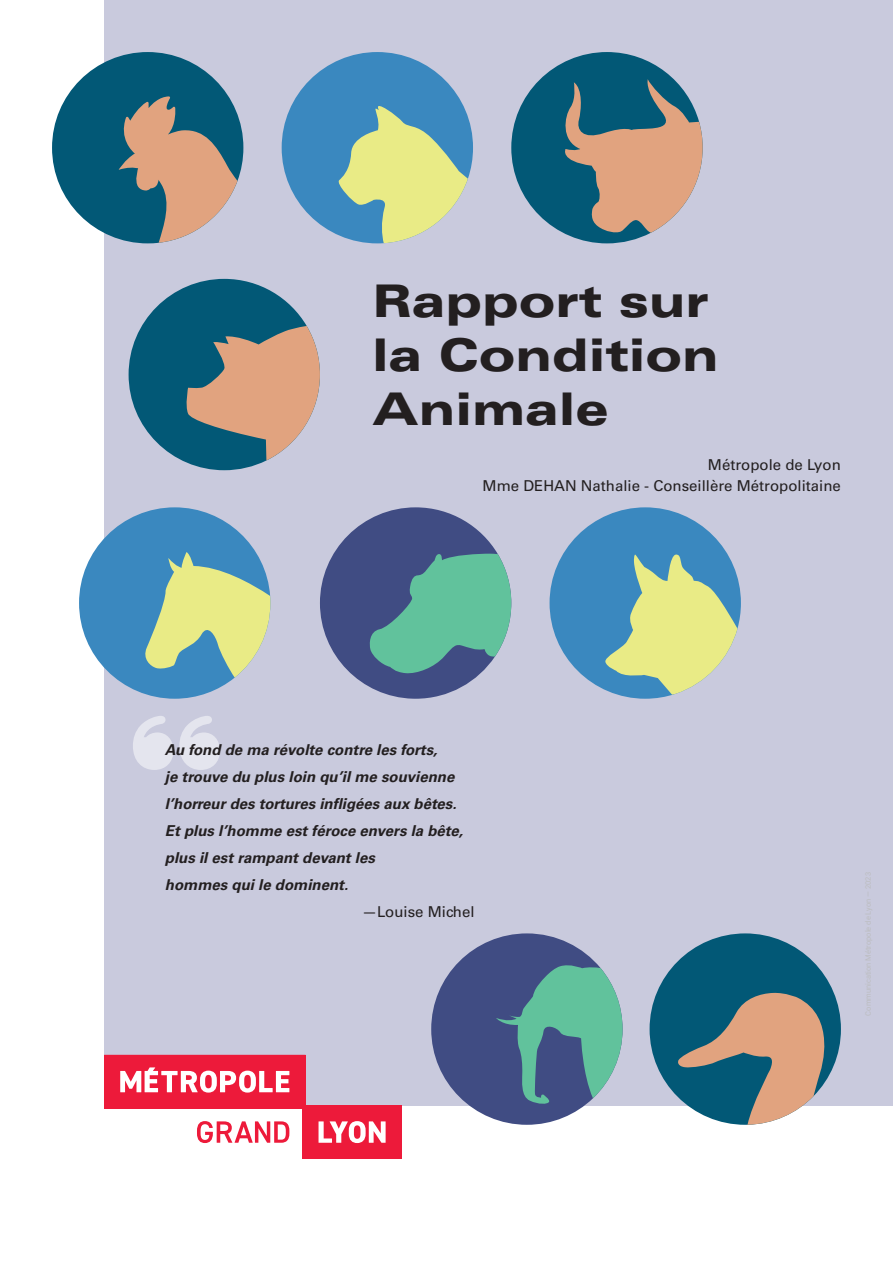
<style>
.page{position:relative;width:893px;height:1263px;background:#fff}
.page>*{position:absolute;margin:0;border:0;box-sizing:border-box;transform-origin:0 0}
.t1{font:900 120px "SF Compact Rounded";color:#e4e5ee}
.t2{font:900 expanded 45px/54px "Univers";color:#231f20}
.t3{font:italic 700 15px/27px "Univers";color:#231f20}
.t4{font:15px/21px "Univers";color:#231f20;text-align:right}
</style>
<div class="page">
<div style="left:104px;top:0;width:789px;height:1105px;background:#c9cadd"></div>
<svg style="left:104px;top:1055px;width:298px;height:104px"></svg>
<svg style="left:550px;top:507px;width:191px;height:192px"></svg>
<svg style="left:282px;top:52px;width:191px;height:191px"></svg>
<svg style="left:79px;top:507px;width:191px;height:192px"></svg>
<svg style="left:129px;top:279px;width:191px;height:191px"></svg>
<svg style="left:52px;top:52px;width:191px;height:191px"></svg>
<svg style="left:511px;top:52px;width:192px;height:191px"></svg>
<svg style="left:650px;top:933px;width:191px;height:192px"></svg>
<svg style="left:320px;top:507px;width:191px;height:192px"></svg>
<svg style="left:431px;top:933px;width:192px;height:192px"></svg>
<h2 class="t2" style="left:372px;top:273px;width:348px">Rapport sur la Condition<br>Animale</h2>
<p class="t4" style="left:482px;top:454px;width:360px">Métropole de Lyon<br>Mme DEHAN Nathalie - Conseillère Métropolitaine</p>
<h1 class="t1" style="left:124px;top:687px;width:107px">❝</h1>
<p class="t3" style="left:165px;top:737px;width:299px">Au fond de ma révolte contre les forts,<br>je trouve du plus loin qu’il me souvienne l’horreur des tortures infligées aux bêtes.<br>Et plus l’homme est féroce envers la bête, plus il est rampant devant les<br>hommes qui le dominent.</p>
<p class="t4" style="left:362px;top:902px;width:114px">—Louise Michel</p>
</div>
